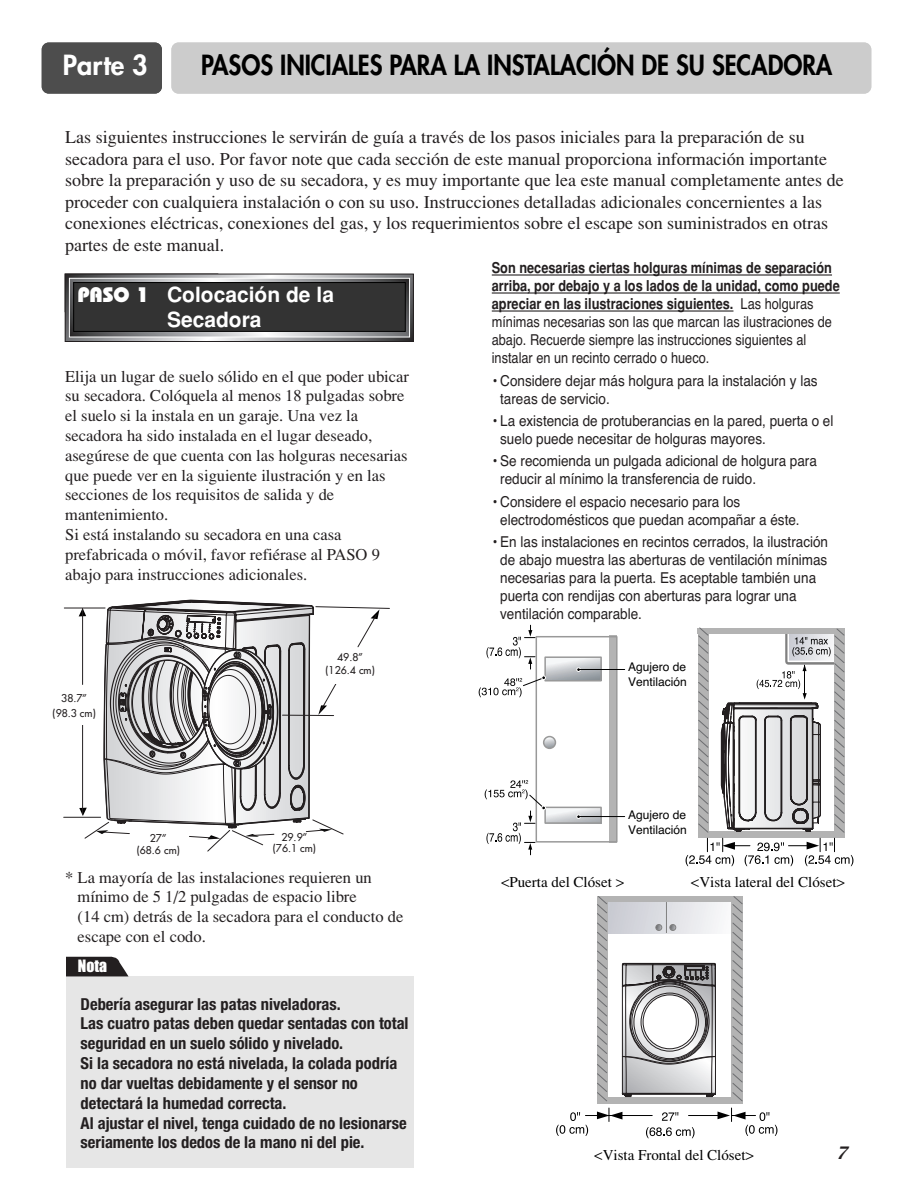
<style>
.page{position:relative;width:914px;height:1190px;background:#fff}
.page>*{position:absolute;margin:0;border:0;box-sizing:border-box;transform-origin:0 0}
.t1{font:800 27px "Futura";color:#000;scale:.9 1}
.t2{font:800 27px "Futura";color:#fff}
.t3{font:700 21px/25.2px "Helvetica";color:#fff}
.t4{font:18px/21.6px "Times";color:#231f20}
.t5{font:16.5px/19.8px "Times";color:#231f20}
.t6{font:700 condensed 16.5px/19.8px "Helvetica Neue";color:#231f20}
.t7{font:15.75px "Impact";color:#fff}
.t8{font:15px/18px "Helvetica";color:#231f20;scale:.9 1}
.t9{font:15px/18px "Helvetica";color:#231f20;scale:.85 1}
.t10{font:15px "Times";color:#000}
.t11{font:italic 15px "Capitals";color:#231f20}
.t12{font:12px/15px "Helvetica";color:#000}
.t13{font:10.5px/15px "Futura";color:#231f20;text-align:center}
.s1{font-family:"Bauhaus";font-weight:800}
.s2{font-weight:700}
</style>
<div class="page">
<svg style="left:118px;top:599px;width:195px;height:7px"></svg>
<svg style="left:63px;top:606px;width:327px;height:246px"></svg>
<div style="left:597px;top:1096px;width:145px;height:7px;background:#b3b3b3"></div>
<hr style="left:612px;top:1115px;width:40px;height:1px;background:#000">
<hr style="left:585px;top:1115px;width:40px;height:1px;background:#000">
<hr style="left:688px;top:1115px;width:36px;height:1px;background:#000">
<svg style="left:597px;top:1108px;width:25px;height:13px"></svg>
<svg style="left:662px;top:1112px;width:16px;height:8px"></svg>
<svg style="left:646px;top:1127px;width:48px;height:11px"></svg>
<svg style="left:556px;top:1112px;width:32px;height:24px"></svg>
<svg style="left:717px;top:1108px;width:60px;height:28px"></svg>
<svg style="left:597px;top:896px;width:146px;height:205px"></svg>
<div style="left:633px;top:986px;width:72px;height:72px;border:1px solid #231f20;border-radius:50%"></div>
<div style="left:640px;top:992px;width:58px;height:59px;border:1px solid #231f20;border-radius:50%"></div>
<div style="left:643px;top:994px;width:53px;height:55px;background:#fff;border:1px solid #231f20;border-radius:50%"></div>
<div style="left:42px;top:43px;width:120px;height:51px;background:#4d4d4d;border-radius:7px"></div>
<div style="left:171px;top:43px;width:700px;height:51px;background:#ccc;border-radius:7px"></div>
<hr style="left:492px;top:274px;width:340px;height:1px;background:#231f20">
<hr style="left:492px;top:292px;width:347px;height:1px;background:#231f20">
<hr style="left:492px;top:310px;width:241px;height:1px;background:#231f20">
<div style="left:46px;top:691px;width:57px;height:33px;background:#fff"></div>
<div style="left:318px;top:650px;width:64px;height:33px;background:#fff"></div>
<svg style="left:65px;top:274px;width:348px;height:67px;background:#969699"></svg>
<div style="left:69px;top:278px;width:341px;height:59px;border:1px solid #fff"></div>
<div style="left:74px;top:282px;width:331px;height:49px;background:#333"></div>
<div style="left:73px;top:282px;width:332px;height:50px;border:1px solid #000"></div>
<hr style="left:578px;top:816px;width:46px;height:1px;background:#000">
<svg style="left:478px;top:625px;width:140px;height:230px"></svg>
<hr style="left:578px;top:669px;width:46px;height:1px;background:#000">
<svg style="left:685px;top:627px;width:168px;height:239px"></svg>
<div style="left:66px;top:976px;width:347px;height:191px;background:#e6e6e6"></div>
<svg style="left:66px;top:956px;width:62px;height:20px"></svg>
<h1 class="t2" style="left:63px;top:52px;width:86px">Parte 3</h1>
<h1 class="t1" style="left:201px;top:52px;width:702px">PASOS INICIALES PARA LA INSTALACIÓN DE SU SECADORA</h1>
<p class="t4" style="left:65px;top:128px;width:780px">Las siguientes instrucciones le servirán de guía a través de los pasos iniciales para la preparación de su secadora para el uso. Por favor note que cada sección de este manual proporciona información importante sobre la preparación y uso de su secadora, y es muy importante que lea este manual completamente antes de proceder con cualquiera instalación o con su uso. Instrucciones detalladas adicionales concernientes a las conexiones eléctricas, conexiones del gas, y los requerimientos sobre el escape son suministrados en otras partes de este manual.</p>
<p class="t3" style="left:167px;top:283px;width:168px;text-indent:-90px"><span class="s1">PASO 1</span> Colocación de la<br>Secadora</p>
<p class="t5" style="left:65px;top:367px;width:345px">Elija un lugar de suelo sólido en el que poder ubicar su secadora. Colóquela al menos 18 pulgadas sobre el suelo si la instala en un garaje. Una vez la secadora ha sido instalada en el lugar deseado, asegúrese de que cuenta con las holguras necesarias que puede ver en la siguiente ilustración y en las secciones de los requisitos de salida y de mantenimiento.<br>Si está instalando su secadora en una casa prefabricada o móvil, favor refiérase al PASO 9 abajo para instrucciones adicionales.</p>
<p class="t13" style="left:53px;top:691px;width:45px">38.7” (98.3 cm)</p>
<p class="t13" style="left:325px;top:650px;width:51px;line-height:13.5px">49.8” (126.4 cm)</p>
<p class="t13" style="left:137px;top:833px;width:45px;line-height:12px">27” (68.6 cm)</p>
<p class="t13" style="left:273px;top:832px;width:45px;line-height:10.5px">29.9” (76.1 cm)</p>
<p class="t5" style="left:78px;top:868px;width:327px;text-indent:-12px">* La mayoría de las instalaciones requieren un mínimo de 5 1/2 pulgadas de espacio libre<br>(14 cm) detrás de la secadora para el conducto de escape con el codo.</p>
<p class="t7" style="left:78px;top:960px;width:31px">Nota</p>
<p class="t6" style="left:81px;top:995px;width:329px">Debería asegurar las patas niveladoras.<br>Las cuatro patas deben quedar sentadas con total seguridad en un suelo sólido y nivelado.<br>Si la secadora no está nivelada, la colada podría no dar vueltas debidamente y el sensor no detectará la humedad correcta.<br>Al ajustar el nivel, tenga cuidado de no lesionarse seriamente los dedos de la mano ni del pie.</p>
<p class="t9" style="left:492px;top:260px;width:411px"><span class="s2">Son necesarias ciertas holguras mínimas de separación arriba, por debajo y a los lados de la unidad, como puede apreciar en las ilustraciones siguientes.</span> Las holguras mínimas necesarias son las que marcan las ilustraciones de abajo. Recuerde siempre las instrucciones siguientes al instalar en un recinto cerrado o hueco.</p>
<p class="t8" style="left:500px;top:373px;width:354px;text-indent:-8px">• Considere dejar más holgura para la instalación y las tareas de servicio.</p>
<p class="t8" style="left:500px;top:413px;width:372px;text-indent:-8px">• La existencia de protuberancias en la pared, puerta o el suelo puede necesitar de holguras mayores.</p>
<p class="t8" style="left:500px;top:453px;width:353px;text-indent:-8px">• Se recomienda un pulgada adicional de holgura para reducir al mínimo la transferencia de ruido.</p>
<p class="t8" style="left:500px;top:493px;width:334px;text-indent:-8px">• Considere el espacio necesario para los electrodomésticos que puedan acompañar a éste.</p>
<p class="t8" style="left:500px;top:534px;width:366px;text-indent:-8px">• En las instalaciones en recintos cerrados, la ilustración de abajo muestra las aberturas de ventilación mínimas necesarias para la puerta. Es aceptable también una puerta con rendijas con aberturas para lograr una ventilación comparable.</p>
<p class="t12" style="left:628px;top:660px;width:60px">Agujero de<br>Ventilación</p>
<p class="t12" style="left:628px;top:808px;width:60px">Agujero de<br>Ventilación</p>
<p class="t10" style="left:501px;top:876px;width:125px">&lt;Puerta del Clóset &gt;</p>
<p class="t10" style="left:691px;top:876px;width:155px">&lt;Vista lateral del Clóset&gt;</p>
<p class="t10" style="left:594px;top:1149px;width:161px">&lt;Vista Frontal del Clóset&gt;</p>
<p class="t11" style="left:837px;top:1145px;width:12px">7</p>
</div>
